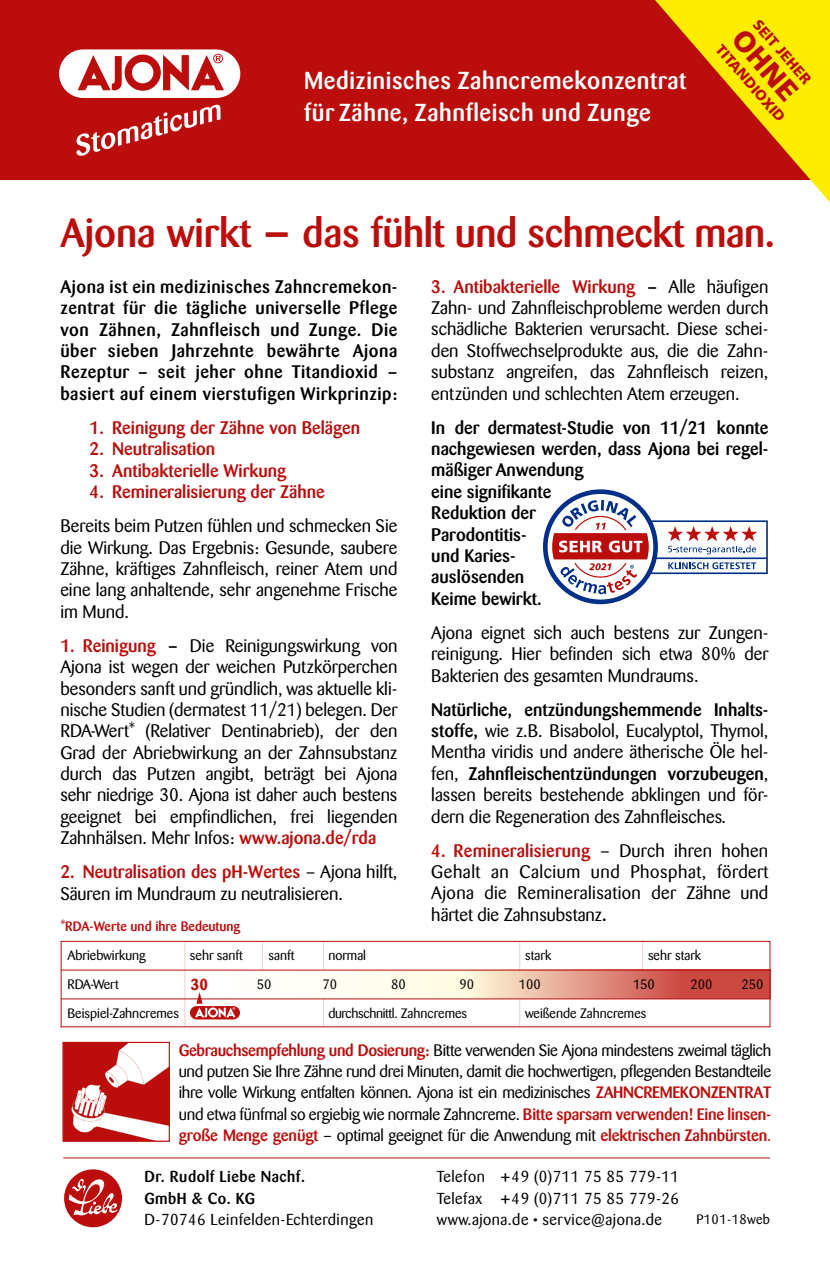
<style>
.page{position:relative;width:830px;height:1276px;background:#fff}
.page>*{position:absolute;margin:0;border:0;box-sizing:border-box;transform-origin:0 0}
.t1{font:500 40.5px "Barmeno Pro";letter-spacing:-.01em;color:#bb0e0c}
.t2{font:900 28.8px "Frutiger LT Std";color:#bb0e0c}
.t3{font:500 24.3px/32.4px "Barmeno Pro";letter-spacing:.025em;color:#fff}
.t4{font:18px/21.4px "Barmeno Pro";color:#000;text-align:justify}
.t5{font:500 18px/21.4px "Barmeno Pro";color:#000;text-align:justify}
.t6{font:500 18px "Barmeno Pro";color:#bb0e0c}
.t7{font:16.43px/21.4px "Barmeno Pro";letter-spacing:-.01em;color:#000;text-align:justify}
.t8{font:15.75px/21.4px "Barmeno Pro";letter-spacing:.03em;color:#000;text-align:justify}
.t9{font:500 15.75px/21.4px "Barmeno Pro";letter-spacing:.03em;color:#000}
.t10{font:700 15.75px "Barmeno Pro";color:#bb0e0c}
.t11{font:900 14.62px "Frutiger LT Std";color:#bb0e0c}
.t12{font:13.5px/28.3px "Barmeno Pro";color:#000}
.t13{font:500 13.5px "Barmeno Pro";color:#bb0e0c}
.t14{font:13.5px "Barmeno Pro";letter-spacing:-.025em;color:#000}
.t15{font:13.5px "Barmeno Pro";letter-spacing:.03em;color:#000}
.s1{font-weight:500;color:#bb0e0c}
.s2{font-weight:500}
.s3{color:#bb0e0c}
</style>
<div class="page">
<div style="left:0;top:0;width:829px;height:179px;background:#bb0e0c"></div>
<div style="left:64px;top:1169px;width:58px;height:58px;background:#bb0e0c;border-radius:50%"></div>
<svg style="left:69px;top:1177px;width:48px;height:38px"></svg>
<div style="left:59px;top:49px;width:181px;height:49px;background:#fff;border-radius:24px"></div>
<div style="left:124px;top:55px;width:37px;height:36px;background:#bb0e0c;border-radius:50%"></div>
<div style="left:132px;top:62px;width:21px;height:21px;background:#fff;border-radius:50%"></div>
<svg style="left:78px;top:55px;width:44px;height:36px"></svg>
<svg style="left:163px;top:54px;width:61px;height:37px"></svg>
<svg style="left:76px;top:104px;width:144px;height:52px"></svg>
<hr style="left:63px;top:1157px;width:706px;height:1px;background:#bb0e0c">
<svg style="left:64px;top:1044px;width:104px;height:95px"></svg>
<div style="left:62px;top:1042px;width:108px;height:99px;border:1px solid #bb0e0c"></div>
<svg style="left:654px;top:0;width:175px;height:201px"></svg>
<svg style="left:185px;top:970px;width:583px;height:28px"></svg>
<svg style="left:323px;top:943px;width:1px;height:26px"></svg>
<svg style="left:519px;top:943px;width:1px;height:26px"></svg>
<svg style="left:642px;top:943px;width:1px;height:26px"></svg>
<svg style="left:190px;top:1006px;width:50px;height:13px"></svg>
<svg style="left:195px;top:992px;width:40px;height:25px"></svg>
<svg style="left:262px;top:943px;width:1px;height:26px"></svg>
<hr style="left:61px;top:969px;width:709px;height:1px;background:#bb0e0c">
<hr style="left:61px;top:998px;width:709px;height:1px;background:#bb0e0c">
<hr style="left:184px;top:941px;width:1px;height:86px;background:#bb0e0c">
<div style="left:61px;top:941px;width:709px;height:86px;border:1px solid #bb0e0c"></div>
<svg style="left:519px;top:998px;width:1px;height:29px"></svg>
<svg style="left:323px;top:998px;width:1px;height:29px"></svg>
<svg style="left:543px;top:489px;width:224px;height:115px"></svg>
<h3 class="t3" style="left:304px;top:64px;width:383px">Medizinisches Zahncremekonzentrat für Zähne, Zahnfleisch und Zunge</h3>
<p class="t11" style="left:762px;top:16px;width:81px;rotate:49deg">SEIT JEHER</p>
<h2 class="t2" style="left:750px;top:22px;width:85px;rotate:49deg">OHNE</h2>
<p class="t11" style="left:725px;top:41px;width:98px;rotate:49deg">TITANDIOXID</p>
<h1 class="t1" style="left:60px;top:207px;width:716px">Ajona wirkt − das fühlt und schmeckt man.</h1>
<p class="t4" style="left:431px;top:276px;width:338px"><span class="s1">3. Antibakterielle Wirkung</span> <span class="s2">–</span> Alle häufigen Zahn- und Zahnfleischprobleme werden durch schädliche Bakterien verursacht. Diese schei&shy;den Stoffwechselprodukte aus, die die Zahn&shy;substanz angreifen, das Zahnfleisch reizen, entzünden und schlechten Atem erzeugen.</p>
<p class="t5" style="left:431px;top:417px;width:338px;text-align:left">In der dermatest-Studie von 11/21 konnte nachgewiesen werden, dass Ajona bei regel&shy;mäßiger Anwendung<br>eine signifikante<br>Reduktion der<br>Parodontitis-<br>und Karies-<br>auslösenden<br>Keime bewirkt.</p>
<p class="t4" style="left:431px;top:622px;width:338px">Ajona eignet sich auch bestens zur Zungen&shy;reinigung. Hier befinden sich etwa 80% der Bakterien des gesamten Mundraums.</p>
<p class="t4" style="left:431px;top:699px;width:338px"><span class="s2">Natürliche, entzündungshemmende Inhalts&shy;stoffe,</span> wie z.B. Bisabolol, Eucalyptol, Thymol, Mentha viridis und andere ätherische Öle hel&shy;fen, <span class="s2">Zahnfleischentzündungen vorzubeugen</span>, lassen bereits bestehende abklingen und för&shy;dern die Regeneration des Zahnfleisches.</p>
<p class="t4" style="left:431px;top:840px;width:338px"><span class="s1">4. Remineralisierung</span> – Durch ihren hohen Gehalt an Calcium und Phosphat, fördert Ajona die Remineralisation der Zähne und härtet die Zahnsubstanz<span class="s2">.</span></p>
<p class="t5" style="left:60px;top:276px;width:338px">Ajona ist ein medizinisches Zahncremekon&shy;zentrat für die tägliche universelle Pflege von Zähnen, Zahnfleisch und Zunge. Die über sieben Jahrzehnte bewährte Ajona Rezeptur – seit jeher ohne Titandioxid – basiert auf einem vierstufigen Wirkprinzip:</p>
<p class="t6" style="left:90px;top:416px;width:272px">1. Reinigung der Zähne von Belägen</p>
<p class="t6" style="left:90px;top:437px;width:127px">2. Neutralisation</p>
<p class="t6" style="left:90px;top:459px;width:198px">3. Antibakterielle Wirkung</p>
<p class="t6" style="left:90px;top:480px;width:237px">4. Remineralisierung der Zähne</p>
<p class="t4" style="left:60px;top:515px;width:338px">Bereits beim Putzen fühlen und schmecken Sie die Wirkung. Das Ergebnis: Gesunde, saubere Zähne, kräftiges Zahnfleisch, reiner Atem und eine lang anhaltende, sehr angenehme Frische im Mund.</p>
<p class="t4" style="left:60px;top:635px;width:338px"><span class="s1">1. Reinigung</span> <span class="s2">–</span> Die Reinigungswirkung von Ajona ist wegen der weichen Putzkörperchen besonders sanft und gründlich, was aktuelle kli&shy;nische Studien (dermatest 11/21) belegen. Der RDA-Wert* (Relativer Dentinabrieb), der den Grad der Abriebwirkung an der Zahnsubstanz durch das Putzen angibt, beträgt bei Ajona sehr niedrige 30. Ajona ist daher auch bestens geeignet bei empfindlichen, frei liegenden Zahnhälsen. Mehr Infos: <span class="s1">www.ajona.de/rda</span></p>
<p class="t4" style="left:60px;top:861px;width:338px"><span class="s1">2. Neutralisation des pH-Wertes</span> – Ajona hilft,<br>Säuren im Mundraum zu neutralisieren.</p>
<p class="t13" style="left:61px;top:918px;width:181px">*RDA-Werte und ihre Bedeutung</p>
<p class="t12" style="left:67px;top:941px;width:80px">Abriebwirkung</p>
<p class="t12" style="left:190px;top:941px;width:54px">sehr sanft</p>
<p class="t12" style="left:268px;top:941px;width:27px">sanft</p>
<p class="t12" style="left:328px;top:941px;width:39px">normal</p>
<p class="t12" style="left:525px;top:941px;width:28px">stark</p>
<p class="t12" style="left:647px;top:941px;width:55px">sehr stark</p>
<p class="t12" style="left:67px;top:970px;width:113px">RDA-Wert<br>Beispiel-Zahncremes</p>
<p class="t10" style="left:191px;top:974px;width:19px">30</p>
<p class="t12" style="left:257px;top:970px;width:16px">50</p>
<p class="t12" style="left:322px;top:970px;width:16px">70</p>
<p class="t12" style="left:391px;top:970px;width:16px">80</p>
<p class="t12" style="left:459px;top:970px;width:16px">90</p>
<p class="t12" style="left:518px;top:970px;width:23px">100</p>
<p class="t12" style="left:632px;top:970px;width:23px">150</p>
<p class="t12" style="left:690px;top:970px;width:23px">200</p>
<p class="t12" style="left:741px;top:970px;width:23px">250</p>
<p class="t14" style="left:328px;top:1004px;width:140px">durchschnittl. Zahncremes</p>
<p class="t12" style="left:525px;top:999px;width:123px">weißende Zahncremes</p>
<p class="t7" style="left:179px;top:1039px;width:593px"><span class="s1">Gebrauchsempfehlung und Dosierung:</span> Bitte verwenden Sie Ajona mindestens zweimal täglich und putzen Sie Ihre Zähne rund drei Minuten, damit die hochwertigen, pflegenden Bestandteile ihre volle Wirkung entfalten können. Ajona ist ein medizinisches <span class="s1">ZAHNCREMEKONZENTRAT </span>und etwa fünfmal so ergiebig wie normale Zahncreme. <span class="s1">Bitte sparsam verwenden! Eine linsen&shy;große Menge genügt</span> – optimal geeignet für die Anwendung mit <span class="s1">elektrischen Zahnbürsten</span><span class="s3">.</span></p>
<p class="t9" style="left:144px;top:1166px;width:162px">Dr. Rudolf Liebe Nachf.<br>GmbH &amp; Co. KG</p>
<p class="t8" style="left:144px;top:1208px;width:230px">D-70746 Leinfelden-Echterdingen</p>
<p class="t8" style="left:436px;top:1166px;width:244px">Telefon +49 (0)711 75 85 779-11<br>Telefax +49 (0)711 75 85 779-26 www.ajona.de • service@ajona.de</p>
<p class="t15" style="left:696px;top:1211px;width:75px">P101-18web</p>
</div>
